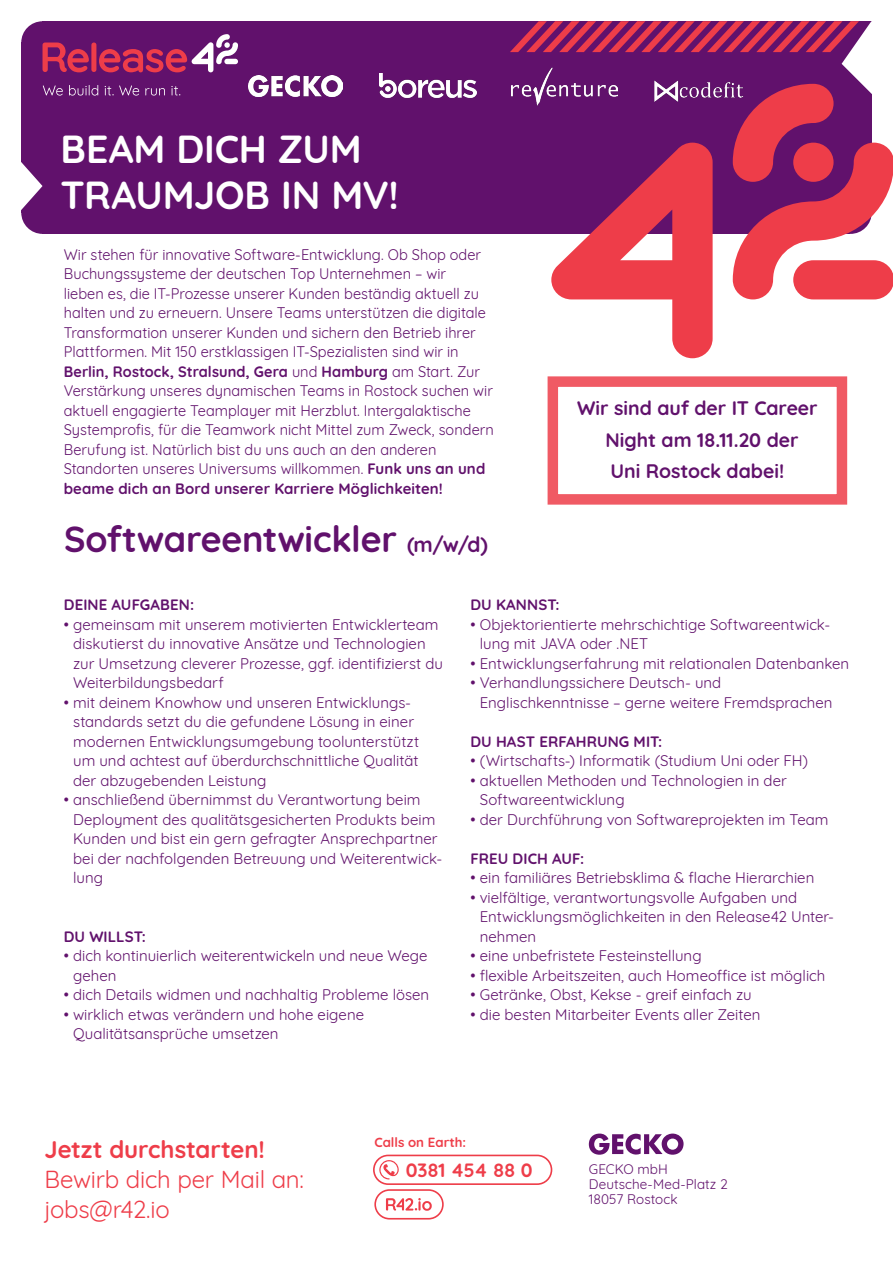
<style>
.page{position:relative;width:893px;height:1263px;background:#fff}
.page>*{position:absolute;margin:0;border:0;box-sizing:border-box;transform-origin:0 0}
.t1{font:700 39px "Quicksand";letter-spacing:-.005em;color:#fff}
.t2{font:700 36px "Quicksand";letter-spacing:-.005em;color:#61116c}
.t3{font:24px/30px "Quicksand";letter-spacing:-.01em;color:#ee3d49}
.t4{font:700 24px "Quicksand";letter-spacing:-.005em;color:#ee3d49}
.t5{font:700 19.5px/31.5px "Quicksand";color:#61116c;text-align:center}
.t6{font:700 19.2px "Quicksand";letter-spacing:-.01em;color:#ee3d49}
.Fließtext_Einzug{font:15px/19.5px "Quicksand";color:#61116c}
.t7{font:700 15px "Quicksand";letter-spacing:.005em;color:#61116c}
.t8{font:13.5px/15px "Quicksand";letter-spacing:.005em;color:#61116c}
.t9{font:700 13.2px "Quicksand";color:#ee3d49}
.s1{font-weight:700}
.s2{font-size:21px}
</style>
<div class="page">
<div style="left:21px;top:21px;width:43px;height:43px;background:#61116c;border-radius:50%"></div>
<div style="left:43px;top:21px;width:807px;height:213px;background:#61116c"></div>
<svg style="left:43px;top:34px;width:195px;height:38px"></svg>
<svg style="left:43px;top:85px;width:137px;height:11px"></svg>
<svg style="left:510px;top:21px;width:362px;height:85px"></svg>
<svg style="left:21px;top:138px;width:22px;height:96px"></svg>
<svg style="left:551px;top:84px;width:342px;height:274px"></svg>
<div style="left:373px;top:1154px;width:179px;height:31px;border:2px solid #ee3d49;border-radius:14px"></div>
<svg style="left:379px;top:1160px;width:20px;height:19px"></svg>
<div style="left:374px;top:1189px;width:70px;height:30px;border:2px solid #ee3d49;border-radius:14px"></div>
<svg style="left:386px;top:1198px;width:46px;height:13px"></svg>
<svg style="left:589px;top:1133px;width:95px;height:22px"></svg>
<div style="left:548px;top:376px;width:299px;height:129px;border:10px solid #ee3d49"></div>
<img style="left:379px;top:73px;width:97px;height:25px">
<img style="left:249px;top:75px;width:93px;height:22px">
<img style="left:511px;top:68px;width:106px;height:37px">
<img style="left:645px;top:53px;width:105px;height:75px">
<h1 class="t1" style="left:61px;top:117px;width:303px">BEAM DICH ZUM</h1>
<h1 class="t1" style="left:61px;top:163px;width:340px">TRAUMJOB IN MV!</h1>
<p class="Fließtext_Einzug" style="left:64px;top:243px;width:432px">Wir stehen für innovative Software-Entwicklung. Ob Shop oder Buchungssysteme der deutschen Top Unternehmen – wir<br>lieben es, die IT-Prozesse unserer Kunden beständig aktuell zu halten und zu erneuern. Unsere Teams unterstützen die digitale Transformation unserer Kunden und sichern den Betrieb ihrer Plattformen. Mit 150 erstklassigen IT-Spezialisten sind wir in <span class="s1">Berlin, Rostock, Stralsund, Gera</span> und <span class="s1">Hamburg</span> am Start. Zur Verstärkung unseres dynamischen Teams in Rostock suchen wir aktuell engagierte Teamplayer mit Herzblut. Intergalaktische Systemprofis, für die Teamwork nicht Mittel zum Zweck, sondern Berufung ist. Natürlich bist du uns auch an den anderen Standorten unseres Universums willkommen. <span class="s1">Funk uns an und beame dich an Bord unserer Karriere Möglichkeiten!</span></p>
<p class="t2" style="left:64px;top:509px;width:425px">Softwareentwickler <span class="s2">(m/w/d)</span></p>
<h3 class="t5" style="left:577px;top:391px;width:242px">Wir sind auf der IT Career<br>Night am 18.11.20 der<br>Uni Rostock dabei!</h3>
<p class="t7" style="left:64px;top:593px;width:132px">DEINE AUFGABEN:</p>
<p class="Fließtext_Einzug" style="left:73px;top:613px;width:371px;text-indent:-9px">• gemeinsam mit unserem motivierten Entwicklerteam diskutierst du innovative Ansätze und Technologien zur Umsetzung cleverer Prozesse, ggf. identifizierst du Weiterbildungsbedarf</p>
<p class="Fließtext_Einzug" style="left:73px;top:691px;width:347px;text-indent:-9px">• mit deinem Knowhow und unseren Entwicklungs&shy;standards setzt du die gefundene Lösung in einer modernen Entwicklungsumgebung toolunterstützt um und achtest auf überdurchschnittliche Qualität der abzugebenden Leistung</p>
<p class="Fließtext_Einzug" style="left:73px;top:789px;width:371px;text-indent:-9px">• anschließend übernimmst du Verantwortung beim Deployment des qualitätsgesicherten Produkts beim Kunden und bist ein gern gefragter Ansprechpartner bei der nachfolgenden Betreuung und Weiterentwick&shy;lung</p>
<p class="t7" style="left:64px;top:924px;width:84px">DU WILLST:</p>
<p class="Fließtext_Einzug" style="left:73px;top:945px;width:356px;text-indent:-9px">• dich kontinuierlich weiterentwickeln und neue Wege gehen</p>
<p class="Fließtext_Einzug" style="left:64px;top:984px;width:367px">• dich Details widmen und nachhaltig Probleme lösen</p>
<p class="Fließtext_Einzug" style="left:73px;top:1003px;width:292px;text-indent:-9px">• wirklich etwas verändern und hohe eigene<br>Qualitätsansprüche umsetzen</p>
<p class="t7" style="left:470px;top:593px;width:91px">DU KANNST:</p>
<p class="Fließtext_Einzug" style="left:480px;top:613px;width:352px;text-indent:-9px">• Objektorientierte mehrschichtige Softwareentwick&shy;lung mit JAVA oder .NET</p>
<p class="Fließtext_Einzug" style="left:470px;top:652px;width:380px">• Entwicklungserfahrung mit relationalen Datenbanken</p>
<p class="Fließtext_Einzug" style="left:470px;top:672px;width:252px">• Verhandlungssichere Deutsch- und</p>
<p class="Fließtext_Einzug" style="left:480px;top:691px;width:354px">Englischkenntnisse – gerne weitere Fremdsprachen</p>
<p class="t7" style="left:470px;top:729px;width:193px">DU HAST ERFAHRUNG MIT:</p>
<p class="Fließtext_Einzug" style="left:470px;top:750px;width:339px">• (Wirtschafts-) Informatik (Studium Uni oder FH)</p>
<p class="Fließtext_Einzug" style="left:480px;top:769px;width:308px;text-indent:-9px">• aktuellen Methoden und Technologien in der<br>Softwareentwicklung</p>
<p class="Fließtext_Einzug" style="left:470px;top:808px;width:360px">• der Durchführung von Softwareprojekten im Team</p>
<p class="t7" style="left:470px;top:846px;width:115px">FREU DICH AUF:</p>
<p class="Fließtext_Einzug" style="left:470px;top:867px;width:345px">• ein familiäres Betriebsklima &amp; flache Hierarchien</p>
<p class="Fließtext_Einzug" style="left:480px;top:886px;width:356px;text-indent:-9px">• vielfältige, verantwortungsvolle Aufgaben und<br>Entwicklungsmöglichkeiten in den Release42 Unter&shy;nehmen</p>
<p class="Fließtext_Einzug" style="left:470px;top:945px;width:233px">• eine unbefristete Festeinstellung</p>
<p class="Fließtext_Einzug" style="left:470px;top:964px;width:356px">• flexible Arbeitszeiten, auch Homeoffice ist möglich</p>
<p class="Fließtext_Einzug" style="left:470px;top:984px;width:283px">• Getränke, Obst, Kekse - greif einfach zu</p>
<p class="Fließtext_Einzug" style="left:470px;top:1003px;width:291px">• die besten Mitarbeiter Events aller Zeiten</p>
<h3 class="t4" style="left:45px;top:1130px;width:222px">Jetzt durchstarten!</h3>
<h3 class="t3" style="left:45px;top:1162px;width:261px">Bewirb dich per Mail an: jobs@r42.io</h3>
<p class="t9" style="left:374px;top:1132px;width:93px">Calls on Earth:</p>
<p class="t6" style="left:406px;top:1154px;width:128px">0381 454 88 0</p>
<p class="t8" style="left:589px;top:1161px;width:140px">GECKO mbH<br>Deutsche-Med-Platz 2<br>18057 Rostock</p>
</div>
